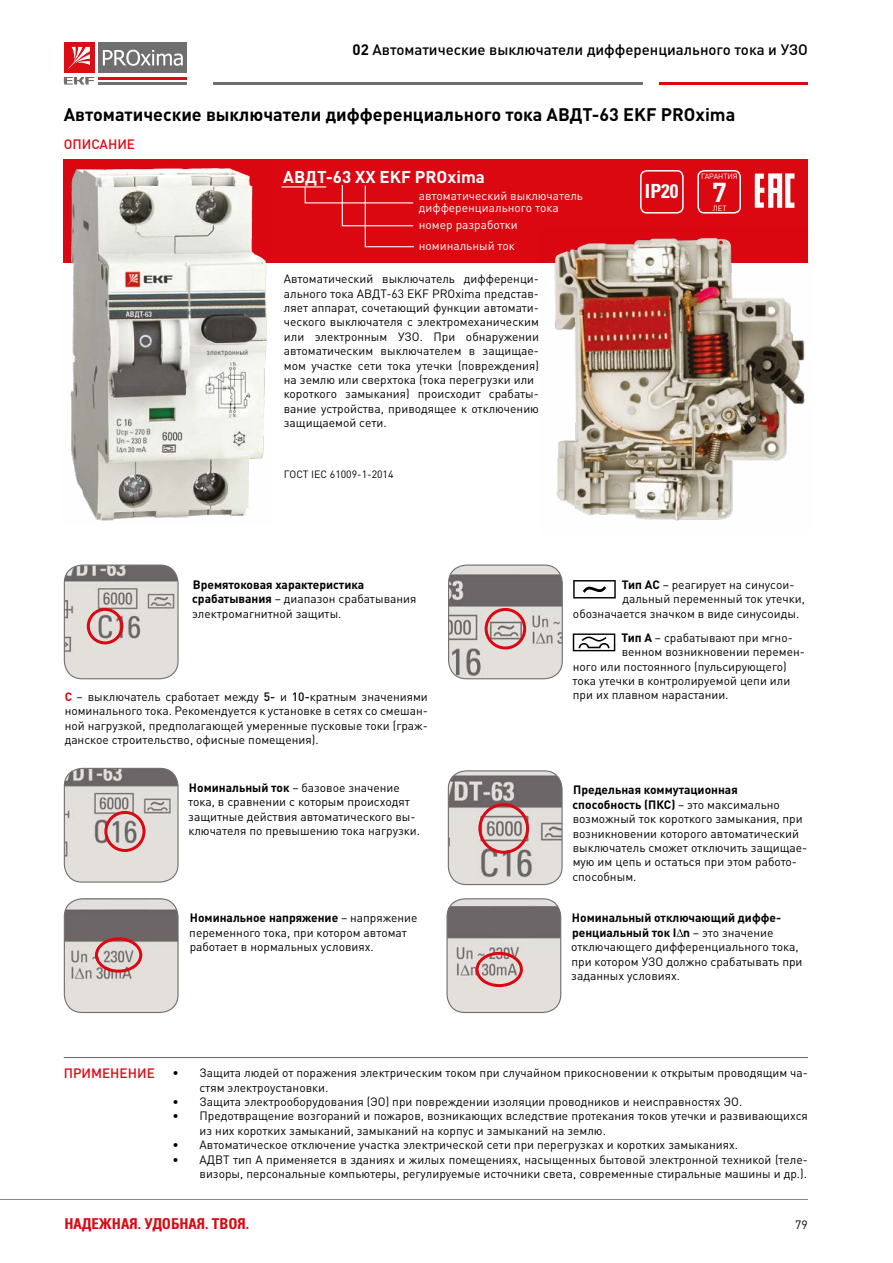
<style>
.page{position:relative;width:893px;height:1263px;background:#fff}
.page>*{position:absolute;margin:0;border:0;box-sizing:border-box;transform-origin:0 0}
.t1{font:700 27px "DIN Cyr";color:#fff}
.t2{font:700 19.5px "Partner Condensed";color:#fff}
.t3{font:700 18px "DIN Cyr";color:#000}
.t4{font:700 16.95px "DIN Cyr";color:#fff}
.t5{font:500 15px "DIN Cyr";color:#000}
.t6{font:700 15px "Partner Condensed";color:#db0812}
.t7{font:500 13.5px "DIN Cyr";color:#e30613}
.t8{font:12px/14.4px "DIN Cyr";color:#000}
.t9{font:12px/12px "DIN Cyr";color:#fff}
.t10{font:10.5px "DIN Cyr";color:#000}
.t11{font:7.5px "DIN Cyr";color:#fff}
.s1{font-weight:700}
.s2{font-weight:700;color:#db0812}
.s3{font-weight:500}
</style>
<div class="page">
<hr style="left:0;top:1199px;width:808px;height:1px;background:#878787">
<div style="left:98px;top:43px;width:89px;height:30px;background:#706f6f"></div>
<hr style="left:98px;top:77px;width:89px;height:3px;background:#dc0d15">
<hr style="left:98px;top:82px;width:89px;height:3px;background:#706f6f">
<svg style="left:103px;top:50px;width:80px;height:16px"></svg>
<svg style="left:64px;top:77px;width:30px;height:8px"></svg>
<div style="left:64px;top:43px;width:30px;height:30px;background:#dc0d15"></div>
<svg style="left:68px;top:47px;width:22px;height:22px"></svg>
<hr style="left:659px;top:82px;width:149px;height:3px;background:#db0812">
<hr style="left:213px;top:82px;width:430px;height:3px;background:#706f6f">
<div style="left:64px;top:159px;width:744px;height:104px;background:#db0812"></div>
<svg style="left:304px;top:185px;width:110px;height:63px"></svg>
<hr style="left:282px;top:186px;width:44px;height:1px;background:#fff">
<img style="left:63px;top:161px;width:205px;height:360px">
<img style="left:554px;top:237px;width:251px;height:284px">
<svg style="left:755px;top:173px;width:39px;height:35px"></svg>
<div style="left:640px;top:170px;width:44px;height:44px;border:2px solid #fff;border-radius:6px"></div>
<div style="left:697px;top:170px;width:44px;height:44px;border:2px solid #fff;border-radius:6px"></div>
<img style="left:64px;top:566px;width:114px;height:113px">
<div style="left:64px;top:564px;width:115px;height:115px;border:1px solid #706f6f;border-radius:18px"></div>
<img style="left:64px;top:768px;width:113px;height:114px">
<div style="left:64px;top:768px;width:115px;height:115px;border:1px solid #706f6f;border-radius:18px"></div>
<img style="left:64px;top:899px;width:114px;height:113px">
<div style="left:64px;top:898px;width:115px;height:115px;border:1px solid #706f6f;border-radius:18px"></div>
<img style="left:448px;top:772px;width:114px;height:112px">
<div style="left:448px;top:770px;width:115px;height:115px;border:1px solid #706f6f;border-radius:18px"></div>
<img style="left:449px;top:566px;width:113px;height:113px">
<div style="left:448px;top:564px;width:115px;height:115px;border:1px solid #706f6f;border-radius:18px"></div>
<div style="left:87px;top:608px;width:36px;height:36px;border:3px solid #db0812;border-radius:50%"></div>
<div style="left:485px;top:608px;width:41px;height:41px;border:3px solid #db0812;border-radius:50%"></div>
<div style="left:104px;top:811px;width:41px;height:41px;border:3px solid #db0812;border-radius:50%"></div>
<svg style="left:677px;top:929px;width:6px;height:8px"></svg>
<img style="left:448px;top:899px;width:113px;height:113px">
<div style="left:446px;top:898px;width:115px;height:115px;border:1px solid #706f6f;border-radius:18px"></div>
<div style="left:476px;top:952px;width:47px;height:35px;border:3px solid #db0812;border-radius:50%"></div>
<div style="left:95px;top:937px;width:47px;height:36px;border:3px solid #db0812;border-radius:50%"></div>
<div style="left:478px;top:803px;width:51px;height:51px;border:3px solid #db0812;border-radius:50%"></div>
<svg style="left:573px;top:580px;width:43px;height:18px"></svg>
<svg style="left:573px;top:633px;width:42px;height:18px"></svg>
<hr style="left:64px;top:1057px;width:744px;height:1px;background:#706f6f">
<p class="t5" style="left:353px;top:39px;width:457px"><span class="s1">02</span> Автоматические выключатели дифференциального тока и УЗО</p>
<h3 class="t3" style="left:64px;top:102px;width:673px">Автоматические выключатели дифференциального тока АВДТ-63 EKF PROxima</h3>
<p class="t7" style="left:64px;top:135px;width:73px">ОПИСАНИЕ</p>
<h3 class="t4" style="left:283px;top:165px;width:203px">АВДТ-63 ХХ EKF PROxima</h3>
<p class="t9" style="left:419px;top:189px;width:166px">автоматический выключатель дифференциального тока</p>
<p class="t9" style="left:419px;top:213px;width:100px;line-height:21px">номер разработки номинальный ток</p>
<p class="t8" style="left:284px;top:271px;width:257px">Автоматический выключатель дифференци&shy;ального тока АВДТ-63 EKF PROxima представ&shy;ляет аппарат, сочетающий функции автомати&shy;ческого выключателя с электромеханическим или электронным УЗО. При обнаружении автоматическим выключателем в защищае&shy;мом участке сети тока утечки (повреждения) на землю или сверхтока (тока перегрузки или короткого замыкания) происходит срабаты&shy;вание устройства, приводящее к отключению защищаемой сети.</p>
<p class="t10" style="left:284px;top:467px;width:111px">ГОСТ IEC 61009-1-2014</p>
<h2 class="t2" style="left:645px;top:180px;width:35px">IP20</h2>
<p class="t11" style="left:701px;top:171px;width:38px">ГАРАНТИЯ</p>
<h1 class="t1" style="left:712px;top:174px;width:16px">7</h1>
<p class="t11" style="left:713px;top:203px;width:15px">ЛЕТ</p>
<p class="t8" style="left:192px;top:577px;width:226px"><span class="s1">Времятоковая характеристика срабатывания</span> – диапазон срабатывания электромагнитной защиты.</p>
<p class="t8" style="left:65px;top:689px;width:365px;text-align:justify"><span class="s2">С</span> – выключатель сработает между <span class="s3">5-</span> и <span class="s3">10-</span>кратным значениями номинального тока. Рекомендуется к установке в сетях со смешан&shy;ной нагрузкой, предполагающей умеренные пусковые токи (граж&shy;данское строительство, офисные помещения).</p>
<p class="t8" style="left:622px;top:577px;width:174px"><span class="s1">Тип АС</span> – реагирует на синусои-</p>
<p class="t8" style="left:622px;top:591px;width:184px">дальный переменный ток утечки,</p>
<p class="t8" style="left:573px;top:605px;width:228px">обозначается значком в виде синусоиды.</p>
<p class="t8" style="left:621px;top:630px;width:173px"><span class="s1">Тип А</span> – срабатывают при мгно-</p>
<p class="t8" style="left:622px;top:644px;width:185px">венном возникновении перемен-</p>
<p class="t8" style="left:573px;top:658px;width:215px">ного или постоянного (пульсирующего)</p>
<p class="t8" style="left:572px;top:673px;width:219px">тока утечки в контролируемой цепи или</p>
<p class="t8" style="left:573px;top:687px;width:157px">при их плавном нарастании.</p>
<p class="t8" style="left:188px;top:780px;width:233px"><span class="s1">Номинальный ток</span> – базовое значение тока, в сравнении с которым происходят защитные действия автоматического вы&shy;ключателя по превышению тока нагрузки.</p>
<p class="t8" style="left:572px;top:782px;width:236px"><span class="s1">Предельная коммутационная способность (ПКС)</span> – это максимально возможный ток короткого замыкания, при возникновении которого автоматический выключатель сможет отключить защищае&shy;мую им цепь и остаться при этом работо&shy;способным.</p>
<p class="t8" style="left:189px;top:910px;width:230px"><span class="s1">Номинальное напряжение</span> – напряжение переменного тока, при котором автомат работает в нормальных условиях.</p>
<p class="t8" style="left:571px;top:910px;width:233px"><span class="s1">Номинальный отключающий диффе&shy;ренциальный ток I n</span> – это значение отключающего дифференциального тока, при котором УЗО должно срабатывать при заданных условиях.</p>
<p class="t7" style="left:64px;top:1064px;width:93px">ПРИМЕНЕНИЕ</p>
<p class="t8" style="left:200px;top:1065px;width:610px;text-indent:-27px">• Защита людей от поражения электрическим током при случайном прикосновении к открытым проводящим ча&shy;стям электроустановки.</p>
<p class="t8" style="left:173px;top:1094px;width:571px">• Защита электрооборудования (ЭО) при повреждении изоляции проводников и неисправностях ЭО.</p>
<p class="t8" style="left:200px;top:1108px;width:610px;text-indent:-27px">• Предотвращение возгораний и пожаров, возникающих вследствие протекания токов утечки и развивающихся из них коротких замыканий, замыканий на корпус и замыканий на землю.</p>
<p class="t8" style="left:173px;top:1137px;width:567px">• Автоматическое отключение участка электрической сети при перегрузках и коротких замыканиях.</p>
<p class="t8" style="left:173px;top:1151px;width:637px;text-align:right">• АДВТ тип А применяется в зданиях и жилых помещениях, насыщенных бытовой электронной техникой (теле&shy;визоры, персональные компьютеры, регулируемые источники света, современные стиральные машины и др.).</p>
<p class="t6" style="left:64px;top:1214px;width:186px">НАДЕЖНАЯ. УДОБНАЯ. ТВОЯ.</p>
<p class="t8" style="left:795px;top:1217px;width:14px">79</p>
</div>
